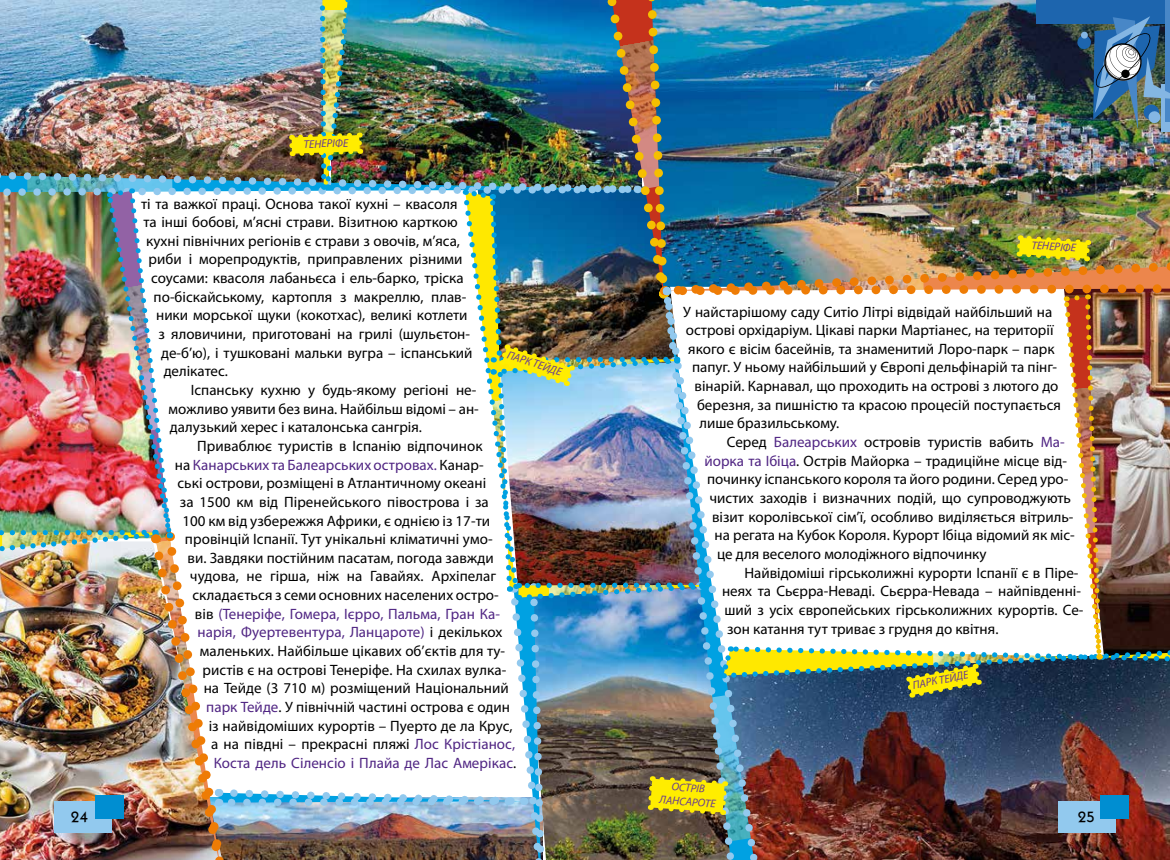
<style>
.page{position:relative;width:1170px;height:860px;background:#fff}
.page>*{position:absolute;margin:0;border:0;box-sizing:border-box;transform-origin:0 0}
.t1{font:15px "Myriad Pro";color:#000}
.t2{font:15px "Myriad Pro";letter-spacing:.005em;color:#502583}
.t3{font:700 15px "Kabel";color:#000}
.t4{font:italic 11.25px/13.8px "Myriad Pro";color:#683b8f;text-align:center}
.s1{color:#000}
.s2{color:#502583}
</style>
<div class="page">
<img style="left:0;top:0;width:1170px;height:860px">
<p class="t4" style="left:303px;top:137px;width:46px;rotate:-2deg">ТЕНЕРІФЕ</p>
<p class="t1" style="left:141px;top:194px;width:318px">ті та важкої праці. Основа такої кухні – квасоля</p>
<p class="t1" style="left:144px;top:213px;width:315px">та інші бобові, м’ясні страви. Візитною карткою</p>
<p class="t1" style="left:146px;top:231px;width:315px">кухні північних регіонів є страви з овочів, м’яса,</p>
<p class="t1" style="left:149px;top:250px;width:315px">риби і морепродуктів, приправлених різними</p>
<p class="t1" style="left:151px;top:269px;width:314px">соусами: квасоля лабаньєса і ель-барко, тріска</p>
<p class="t1" style="left:154px;top:287px;width:314px">по-біскайському, картопля з макреллю, плав-</p>
<p class="t1" style="left:156px;top:306px;width:313px">ники морської щуки (кокотхас), великі котлети</p>
<p class="t1" style="left:159px;top:324px;width:313px">з яловичини, приготовані на грилі (шульєтон-</p>
<p class="t1" style="left:161px;top:343px;width:313px">де-б’ю), і тушковані мальки вугра – іспанський</p>
<p class="t1" style="left:164px;top:362px;width:66px">делікатес.</p>
<p class="t1" style="left:191px;top:380px;width:287px">Іспанську кухню у будь-якому регіоні не-</p>
<p class="t1" style="left:169px;top:399px;width:311px">можливо уявити без вина. Найбільш відомі – ан-</p>
<p class="t1" style="left:170px;top:418px;width:253px">далузький херес і каталонська сангрія.</p>
<p class="t1" style="left:197px;top:436px;width:287px">Приваблює туристів в Іспанію відпочинок</p>
<p class="t2" style="left:175px;top:455px;width:310px"><span class="s1">на</span> Канарських та Балеарських островах. <span class="s1">Канар-</span></p>
<p class="t1" style="left:177px;top:474px;width:310px">ські острови, розміщені в Атлантичному океані</p>
<p class="t1" style="left:180px;top:492px;width:310px">за 1500 км від Піренейського півострова і за</p>
<p class="t1" style="left:182px;top:511px;width:309px">100 км від узбережжя Африки, є однією із 17-ти</p>
<p class="t1" style="left:185px;top:529px;width:309px">провінцій Іспанії. Тут унікальні кліматичні умо-</p>
<p class="t1" style="left:187px;top:548px;width:308px">ви. Завдяки постійним пасатам, погода завжди</p>
<p class="t1" style="left:190px;top:567px;width:308px">чудова, не гірша, ніж на Гавайях. Архіпелаг</p>
<p class="t1" style="left:192px;top:585px;width:308px">складається з семи основних населених остро-</p>
<p class="t2" style="left:195px;top:604px;width:306px"><span class="s1">вів</span> (Тенеріфе, Гомера, Ієрро, Пальма, Гран Ка-</p>
<p class="t2" style="left:197px;top:623px;width:306px">нарія, Фуертевентура, Ланцароте) <span class="s1">і декількох</span></p>
<p class="t1" style="left:200px;top:641px;width:306px">маленьких. Найбільше цікавих об’єктів для ту-</p>
<p class="t1" style="left:202px;top:660px;width:305px">ристів є на острові Тенеріфе. На схилах вулка-</p>
<p class="t1" style="left:204px;top:678px;width:307px">на Тейде (3 710 м) розміщений Національний</p>
<p class="t1" style="left:206px;top:697px;width:305px"><span class="s2">парк Тейде</span>. У північній частині острова є один</p>
<p class="t1" style="left:209px;top:716px;width:305px">із найвідоміших курортів – Пуерто де ла Крус,</p>
<p class="t1" style="left:211px;top:734px;width:305px">а на півдні – прекрасні пляжі <span class="s2">Лос Крістіанос,</span></p>
<p class="t2" style="left:214px;top:753px;width:304px">Коста дель Сіленсіо і Плайа де Лас Амерікас<span class="s1">.</span></p>
<p class="t4" style="left:509px;top:347px;width:58px;rotate:18deg">ПАРК ТЕЙДЕ</p>
<p class="t4" style="left:1032px;top:238px;width:46px;rotate:4deg">ТЕНЕРІФЕ</p>
<p class="t1" style="left:683px;top:302px;width:370px">У найстарішому саду Ситіо Літрі відвідай найбільший на</p>
<p class="t1" style="left:685px;top:321px;width:369px">острові орхідаріум. Цікаві парки Мартіанес, на території</p>
<p class="t1" style="left:688px;top:339px;width:368px">якого є вісім басейнів, та знаменитий Лоро-парк – парк</p>
<p class="t1" style="left:692px;top:358px;width:366px">папуг. У ньому найбільший у Європі дельфінарій та пінг-</p>
<p class="t1" style="left:694px;top:377px;width:365px">вінарій. Карнавал, що проходить на острові з лютого до</p>
<p class="t1" style="left:697px;top:395px;width:365px">березня, за пишністю та красою процесій поступається</p>
<p class="t1" style="left:699px;top:414px;width:141px">лише бразильському.</p>
<p class="t1" style="left:726px;top:432px;width:339px">Серед <span class="s2">Балеарських</span> островів туристів вабить <span class="s2">Ма-</span></p>
<p class="t1" style="left:704px;top:451px;width:364px"><span class="s2">йорка та Ібіца</span>. Острів Майорка – традиційне місце від-</p>
<p class="t1" style="left:707px;top:470px;width:363px">починку іспанського короля та його родини. Серед уро-</p>
<p class="t1" style="left:709px;top:488px;width:363px">чистих заходів і визначних подій, що супроводжують</p>
<p class="t1" style="left:712px;top:507px;width:363px">візит королівської сім’ї, особливо виділяється вітриль-</p>
<p class="t1" style="left:714px;top:526px;width:362px">на регата на Кубок Короля. Курорт Ібіца відомий як міс-</p>
<p class="t1" style="left:717px;top:544px;width:271px">це для веселого молодіжного відпочинку</p>
<p class="t1" style="left:744px;top:563px;width:335px">Найвідоміші гірськолижні курорти Іспанії є в Піре-</p>
<p class="t1" style="left:722px;top:581px;width:360px">неях та Сьєрра-Неваді. Сьєрра-Невада – найпівденні-</p>
<p class="t1" style="left:724px;top:600px;width:360px">ший з усіх європейських гірськолижних курортів. Се-</p>
<p class="t1" style="left:727px;top:619px;width:273px">зон катання тут триває з грудня до квітня.</p>
<p class="t4" style="left:660px;top:778px;width:58px;rotate:4deg">ОСТРІВ<br>ЛАНСАРОТЕ</p>
<p class="t4" style="left:911px;top:678px;width:58px;rotate:-11deg">ПАРК ТЕЙДЕ</p>
<p class="t3" style="left:71px;top:808px;width:19px">24</p>
<p class="t3" style="left:1077px;top:808px;width:19px">25</p>
</div>
